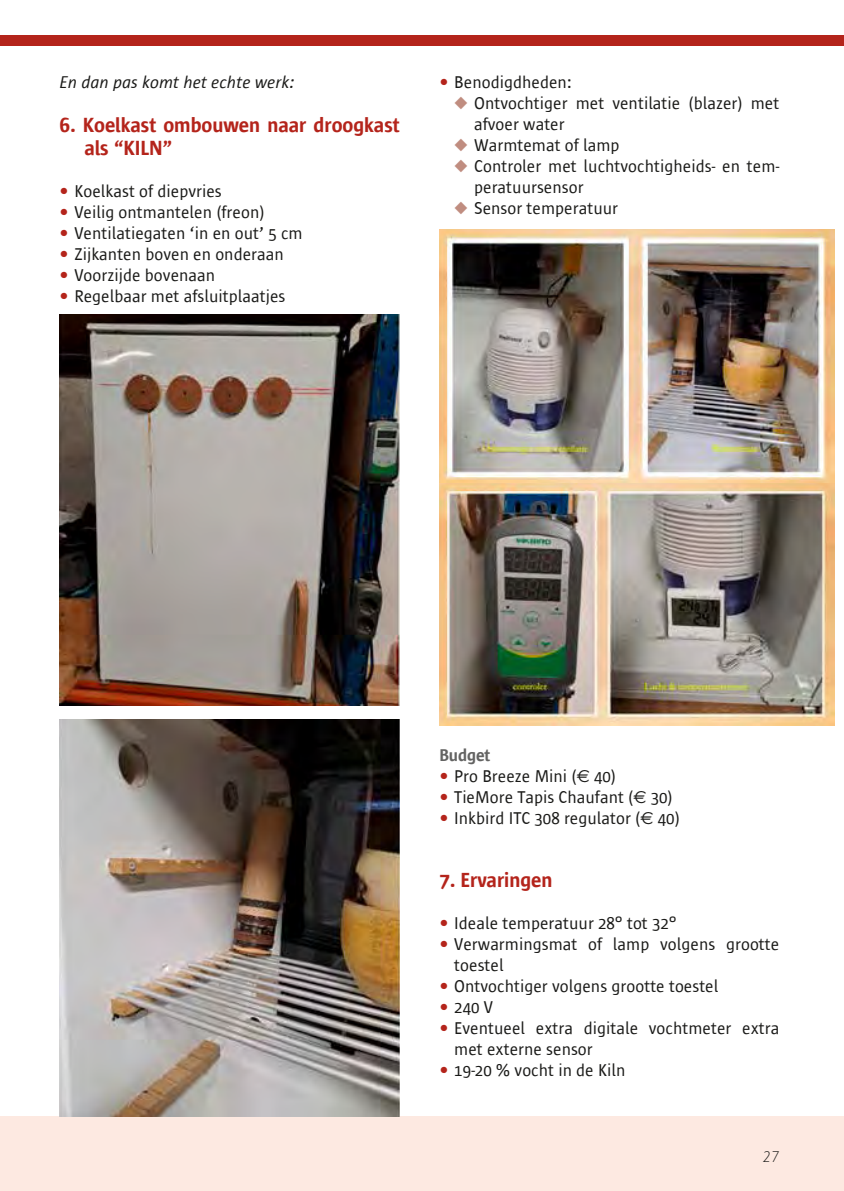
<style>
.page{position:relative;width:844px;height:1191px;background:#fff}
.page>*{position:absolute;margin:0;border:0;box-sizing:border-box;transform-origin:0 0}
.t1{font:600 21px/22.8px "Sun Sans";color:#b4241b}
.t2{font:17.5px/21px "Sun Sans";color:#1a1a18}
.t3{font:italic 17.5px "Sun Sans";color:#1a1a18}
.t4{font:600 17.5px "Sun Sans";color:#636362}
.t5{font:italic 300 15.75px "Gill Sans MT Pro";color:#1a1a18}
.s1{font-weight:600;color:#b4241b}
.s2{color:#c08d80}
.s3{font-family:"Euro Sans"}
</style>
<div class="page">
<div style="left:0;top:1116px;width:843px;height:75px;background:#fde9e1"></div>
<div style="left:0;top:35px;width:843px;height:11px;background:#b4241b"></div>
<img style="left:60px;top:314px;width:339px;height:391px">
<img style="left:60px;top:719px;width:339px;height:397px">
<img style="left:439px;top:229px;width:394px;height:496px">
<p class="t3" style="left:60px;top:73px;width:236px">En dan pas komt het echte werk:</p>
<p class="t1" style="left:84px;top:114px;width:317px;text-indent:-25px">6. Koelkast ombouwen naar droogkast als “KILN”</p>
<p class="t2" style="left:60px;top:181px;width:164px"><span class="s1">•</span> Koelkast of diepvries</p>
<p class="t2" style="left:60px;top:202px;width:206px"><span class="s1">•</span> Veilig ontmantelen (freon)</p>
<p class="t2" style="left:60px;top:223px;width:244px"><span class="s1">•</span> Ventilatiegaten ‘in en out’ 5 cm</p>
<p class="t2" style="left:60px;top:244px;width:226px"><span class="s1">•</span> Zijkanten boven en onderaan</p>
<p class="t2" style="left:60px;top:265px;width:157px"><span class="s1">•</span> Voorzijde bovenaan</p>
<p class="t2" style="left:60px;top:286px;width:227px"><span class="s1">•</span> Regelbaar met afsluitplaatjes</p>
<p class="t2" style="left:439px;top:72px;width:134px"><span class="s1">•</span> Benodigdheden:</p>
<p class="t2" style="left:474px;top:93px;width:307px;text-indent:-20px"><span class="s2">◆</span> Ontvochtiger met ventilatie (blazer) met afvoer water</p>
<p class="t2" style="left:454px;top:135px;width:167px"><span class="s2">◆</span> Warmtemat of lamp</p>
<p class="t2" style="left:474px;top:156px;width:307px;text-indent:-20px"><span class="s2">◆</span> Controler met luchtvochtigheids- en tem&shy;peratuursensor</p>
<p class="t2" style="left:454px;top:198px;width:165px"><span class="s2">◆</span> Sensor temperatuur</p>
<p class="t4" style="left:439px;top:745px;width:52px">Budget</p>
<p class="t2" style="left:439px;top:765px;width:178px"><span class="s1">•</span> Pro Breeze Mini (<span class="s3">€</span> 40)</p>
<p class="t2" style="left:439px;top:786px;width:235px"><span class="s1">•</span> TieMore Tapis Chaufant (<span class="s3">€</span> 30)</p>
<p class="t2" style="left:439px;top:807px;width:242px"><span class="s1">•</span> Inkbird ITC 308 regulator (<span class="s3">€</span> 40)</p>
<p class="t1" style="left:439px;top:868px;width:115px">7. Ervaringen</p>
<p class="t2" style="left:439px;top:912px;width:239px"><span class="s1">•</span> Ideale temperatuur 28° tot 32°</p>
<p class="t2" style="left:454px;top:933px;width:326px;text-indent:-15px"><span class="s1">•</span> Verwarmingsmat of lamp volgens grootte toestel</p>
<p class="t2" style="left:439px;top:975px;width:280px"><span class="s1">•</span> Ontvochtiger volgens grootte toestel</p>
<p class="t2" style="left:439px;top:996px;width:55px"><span class="s1">•</span> 240 V</p>
<p class="t2" style="left:454px;top:1017px;width:326px;text-indent:-15px"><span class="s1">•</span> Eventueel extra digitale vochtmeter extra met externe sensor</p>
<p class="t2" style="left:439px;top:1059px;width:187px"><span class="s1">•</span> 19-20 % vocht in de Kiln</p>
<p class="t5" style="left:762px;top:1147px;width:19px">27</p>
</div>
